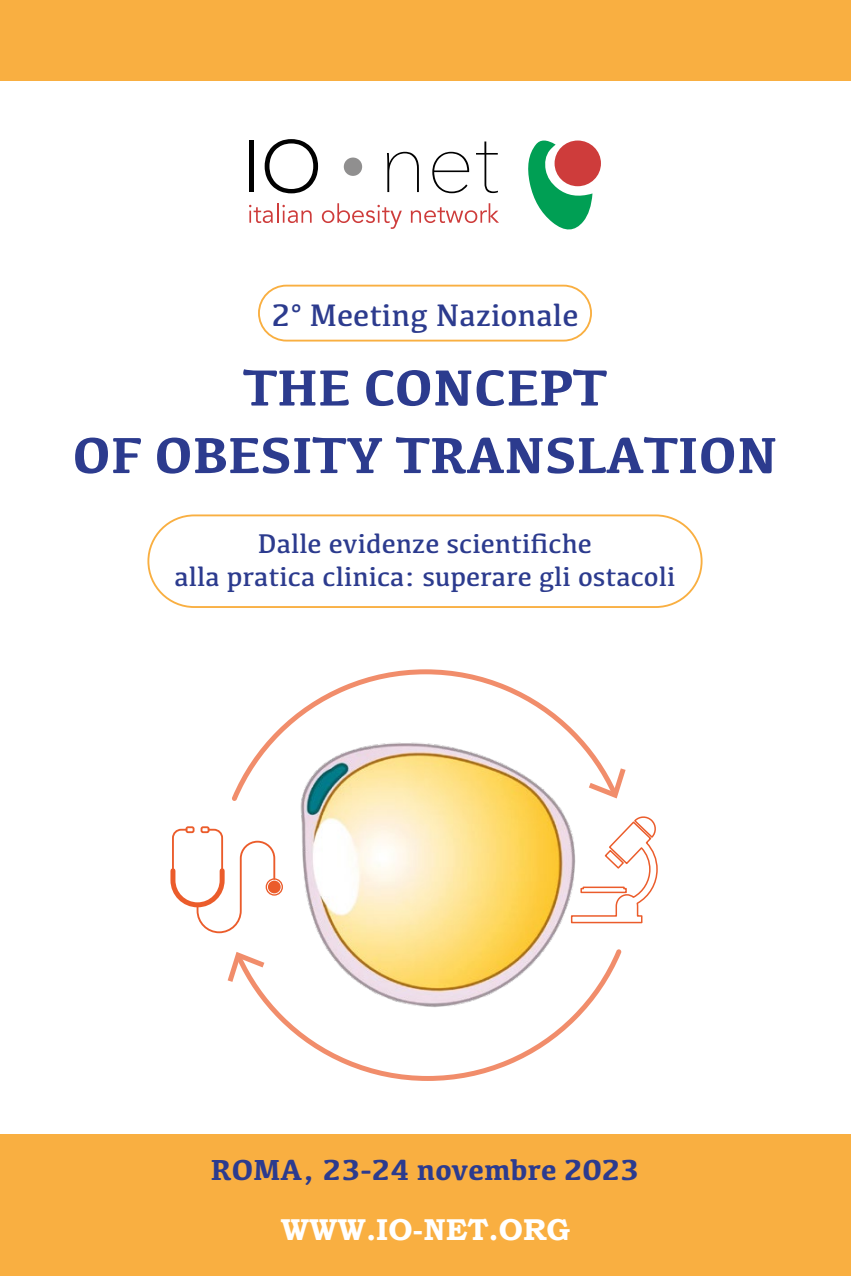
<style>
.page{position:relative;width:851px;height:1276px;background:#fff}
.page>*{position:absolute;margin:0;border:0;box-sizing:border-box;transform-origin:0 0}
.t1{font:700 52.5px/67.5px "Kefa";color:#2c3b8e;text-align:center}
.t2{font:32.25px "Kefa";color:#2c3b8e}
.t3{font:700 30.25px "Bookman Old Style";color:#fff}
.t4{font:700 30px "Kefa";color:#2c3b8e}
.t5{font:28px/33.8px "Kefa";color:#2c3b8e;text-align:center}
</style>
<div class="page">
<div style="left:147px;top:514px;width:555px;height:94px;border:2px solid #f9af41;border-radius:46px"></div>
<div style="left:258px;top:285px;width:334px;height:56px;border:2px solid #f9af41;border-radius:27px"></div>
<div style="left:0;top:1134px;width:850px;height:142px;background:#f9af41"></div>
<div style="left:0;top:0;width:850px;height:80px;background:#f9af41"></div>
<div style="left:249px;top:140px;width:5px;height:52px;background:#010101"></div>
<svg style="left:264px;top:139px;width:54px;height:54px"></svg>
<svg style="left:344px;top:157px;width:18px;height:19px"></svg>
<svg style="left:387px;top:152px;width:32px;height:40px"></svg>
<svg style="left:432px;top:152px;width:37px;height:41px"></svg>
<svg style="left:476px;top:141px;width:22px;height:52px"></svg>
<svg style="left:249px;top:203px;width:62px;height:20px"></svg>
<svg style="left:322px;top:203px;width:80px;height:26px"></svg>
<svg style="left:410px;top:203px;width:89px;height:20px"></svg>
<div style="left:554px;top:140px;width:47px;height:46px;background:#ce3c3b;border-radius:50%"></div>
<svg style="left:528px;top:140px;width:64px;height:90px"></svg>
<img style="left:300px;top:801px;width:270px;height:148px">
<svg style="left:232px;top:669px;width:385px;height:132px"></svg>
<svg style="left:588px;top:768px;width:37px;height:30px"></svg>
<svg style="left:249px;top:949px;width:372px;height:132px"></svg>
<svg style="left:227px;top:952px;width:37px;height:30px"></svg>
<svg style="left:570px;top:816px;width:88px;height:108px"></svg>
<div style="left:265px;top:878px;width:18px;height:17px;border:1px solid #eb5c2b;border-radius:50%"></div>
<div style="left:268px;top:880px;width:12px;height:13px;background:#eb5c2b;border-radius:50%"></div>
<div style="left:185px;top:826px;width:9px;height:7px;border:2px solid #eb5c2b;border-radius:2px"></div>
<svg style="left:170px;top:828px;width:106px;height:106px"></svg>
<div style="left:200px;top:826px;width:9px;height:7px;border:2px solid #eb5c2b;border-radius:2px"></div>
<p class="t2" style="left:271px;top:295px;width:308px">2° Meeting Nazionale</p>
<h1 class="t1" style="left:72px;top:351px;width:706px">THE CONCEPT<br>OF OBESITY TRANSLATION</h1>
<p class="t5" style="left:174px;top:525px;width:502px">Dalle evidenze scientifiche<br>alla pratica clinica: superare gli ostacoli</p>
<p class="t4" style="left:210px;top:1150px;width:430px">ROMA, 23-24 novembre 2023</p>
<p class="t3" style="left:281px;top:1211px;width:291px">WWW.IO-NET.ORG</p>
</div>
